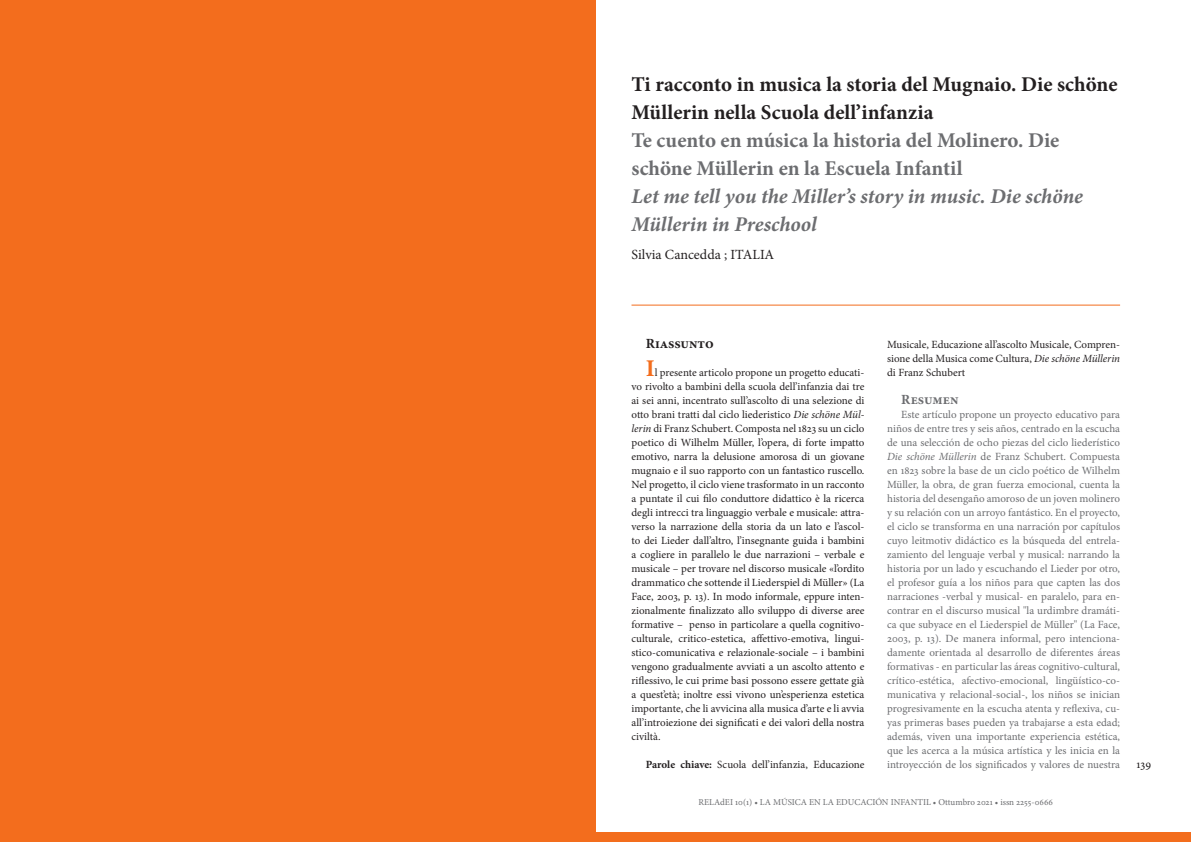
<style>
.page{position:relative;width:1191px;height:842px;background:#fff}
.page>*{position:absolute;margin:0;border:0;box-sizing:border-box;transform-origin:0 0}
.t1{font:700 21px/28px "Minion Pro";letter-spacing:-.015em;color:#231f20}
.t2{font:700 21px/28px "Minion Pro";letter-spacing:-.015em;color:#6c6d70}
.t3{font:italic 700 21px/28px "Minion Pro";color:#6c6d70}
.t4{font:14px "Minion Pro";color:#231f20}
.Stile_di_paragrafo_1{font:700 14px "Minion Pro";letter-spacing:-.005em;color:#231f20}
.Stile_di_paragrafo_1-2{font:700 14px "Minion Pro";color:#6c6d70}
.t5{font:12px "Minion Pro";color:#231f20}
.Stile_di_paragrafo_1-3{font:11px/14px "Minion Pro";color:#231f20;text-align:justify}
.Stile_di_paragrafo_1-4{font:11px/14px "Minion Pro";color:#6c6d70;text-align:justify}
.t6{font:9px "Minion Pro";color:#6c6d70}
.s1{font-weight:700;font-size:24px;color:#f36d1d}
.s2{font-style:italic}
.s3{font-weight:700}
</style>
<div class="page">
<div style="left:0;top:0;width:595px;height:842px;background:#f36d1d"></div>
<hr style="left:631px;top:305px;width:489px;height:1px;background:#f36d1d">
<div style="left:0;top:833px;width:1191px;height:9px;background:#f36d1d"></div>
<p class="t1" style="left:631px;top:70px;width:487px">Ti racconto in musica la storia del Mugnaio. Die schöne<br>Müllerin nella Scuola dell’infanzia</p>
<p class="t2" style="left:631px;top:126px;width:429px">Te cuento en música la historia del Molinero. Die schöne Müllerin en la Escuela Infantil</p>
<p class="t3" style="left:631px;top:182px;width:453px">Let me tell you the Miller’s story in music. Die schöne<br>Müllerin in Preschool</p>
<p class="t4" style="left:631px;top:245px;width:144px">Silvia Cancedda ; ITALIA</p>
<p class="Stile_di_paragrafo_1" style="left:645px;top:334px;width:69px">Riassunto</p>
<p class="Stile_di_paragrafo_1-3" style="left:631px;top:366px;width:234px;text-indent:14px"><span class="s1">I</span>l presente articolo propone un progetto educati&shy;vo rivolto a bambini della scuola dell’infanzia dai tre ai sei anni, incentrato sull’ascolto di una selezione di otto brani tratti dal ciclo liederistico <span class="s2">Die schöne Mül&shy;lerin</span> di Franz Schubert. Composta nel 1823 su un ciclo poetico di Wilhelm Müller, l’opera, di forte impatto emotivo, narra la delusione amorosa di un giovane mugnaio e il suo rapporto con un fantastico ruscello.<br>Nel progetto, il ciclo viene trasformato in un racconto a puntate il cui filo conduttore didattico è la ricerca degli intrecci tra linguaggio verbale e musicale: attra&shy;verso la narrazione della storia da un lato e l’ascol&shy;to dei Lieder dall’altro, l’insegnante guida i bambini a cogliere in parallelo le due narrazioni – verbale e musicale – per trovare nel discorso musicale «l’ordito drammatico che sottende il Liederspiel di Müller» (La Face, 2003, p. 13). In modo informale, eppure inten&shy;zionalmente finalizzato allo sviluppo di diverse aree formative – penso in particolare a quella cognitivo&shy;culturale, critico-estetica, affettivo-emotiva, lingui&shy;stico-comunicativa e relazionale-sociale – i bambini vengono gradualmente avviati a un ascolto attento e riflessivo, le cui prime basi possono essere gettate già a quest’età; inoltre essi vivono un’esperienza estetica importante, che li avvicina alla musica d’arte e li avvia all’introiezione dei significati e dei valori della nostra civiltà.</p>
<p class="Stile_di_paragrafo_1-3" style="left:645px;top:758px;width:220px"><span class="s3">Parole chiave:</span> Scuola dell’infanzia, Educazione</p>
<p class="Stile_di_paragrafo_1-3" style="left:887px;top:338px;width:234px">Musicale, Educazione all’ascolto Musicale, Compren&shy;sione della Musica come Cultura, <span class="s2">Die schöne Müllerin </span>di Franz Schubert</p>
<p class="Stile_di_paragrafo_1-2" style="left:901px;top:390px;width:59px">Resumen</p>
<p class="Stile_di_paragrafo_1-4" style="left:887px;top:408px;width:234px;text-indent:14px">Este artículo propone un proyecto educativo para niños de entre tres y seis años, centrado en la escucha de una selección de ocho piezas del ciclo liederístico <span class="s2">Die schöne Müllerin</span> de Franz Schubert. Compuesta en 1823 sobre la base de un ciclo poético de Wilhelm Müller, la obra, de gran fuerza emocional, cuenta la historia del desengaño amoroso de un joven molinero y su relación con un arroyo fantástico. En el proyecto, el ciclo se transforma en una narración por capítulos cuyo leitmotiv didáctico es la búsqueda del entrela&shy;zamiento del lenguaje verbal y musical: narrando la historia por un lado y escuchando el Lieder por otro, el profesor guía a los niños para que capten las dos narraciones -verbal y musical- en paralelo, para en&shy;contrar en el discurso musical "la urdimbre dramáti&shy;ca que subyace en el Liederspiel de Müller" (La Face, 2003, p. 13). De manera informal, pero intenciona&shy;damente orientada al desarrollo de diferentes áreas formativas - en particular las áreas cognitivo-cultural, crítico-estética, afectivo-emocional, lingüístico-co&shy;municativa y relacional-social-, los niños se inician progresivamente en la escucha atenta y reflexiva, cu&shy;yas primeras bases pueden ya trabajarse a esta edad; además, viven una importante experiencia estética, que les acerca a la música artística y les inicia en la introyección de los significados y valores de nuestra</p>
<p class="t6" style="left:698px;top:796px;width:356px">RELAdEI 10(1) • LA MÚSICA EN LA EDUCACIÓN INFANTIL • Ottumbro 2021 • issn 2255-0666</p>
<p class="t5" style="left:1136px;top:756px;width:16px">139</p>
</div>
